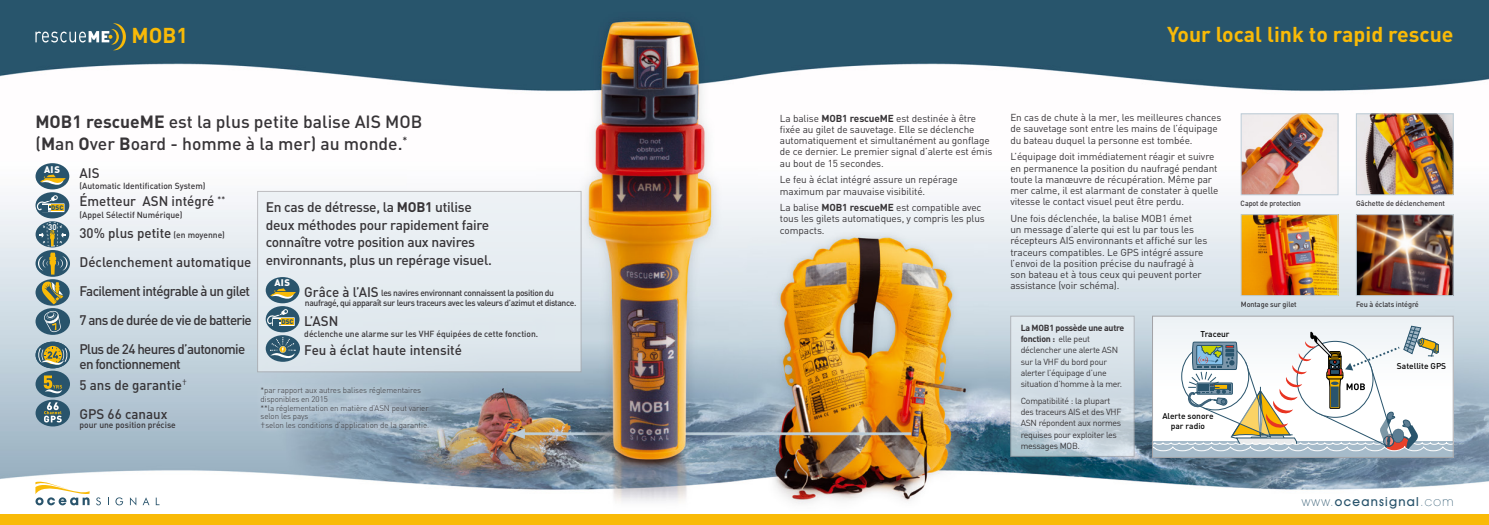
<style>
.page{position:relative;width:1489px;height:525px;background:#fff}
.page>*{position:absolute;margin:0;border:0;box-sizing:border-box;transform-origin:0 0}
.t1{font:700 21.25px "DIN";color:#f9ba07}
.t2{font:500 17.5px/22.5px "DIN";color:#373437}
.t3{font:500 13.75px/28.9px "DIN";letter-spacing:-.045em;color:#373437}
.t4{font:500 13.75px/17.5px "DIN";letter-spacing:-.02em;color:#373437}
.t5{font:500 13.75px/29.2px "DIN";color:#373437}
.t6{font:500 13.75px/21.4px "DIN";letter-spacing:-.05em;color:#373437}
.t7{font:500 12.5px "Avant Garde IT Cby BT";letter-spacing:.1em;color:#29546c}
.t8{font:10px/11.2px "DIN";letter-spacing:-.01em;color:#373437}
.t9{font:900 9.5px "DIN";letter-spacing:.05em;color:#fff}
.t10{font:8.75px/11.2px "DIN";letter-spacing:-.03em;color:#373437}
.t11{font:500 8.75px "DIN";letter-spacing:-.015em;color:#373437}
.t12{font:500 8.75px/10px "DIN";letter-spacing:-.04em;color:#373437}
.t13{font:500 8.38px/10.1px "DIN";color:#000;text-align:center}
.t14{font:700 8.25px "DIN";color:#fff;scale:.95 1}
.t15{font:300 8.12px/8.8px "DIN";letter-spacing:-.01em;color:#373437}
.t16{font:500 7.5px "DIN";letter-spacing:-.01em;color:#373437}
.t17{font:500 7.5px "DIN";letter-spacing:-.01em;color:#373437;scale:.94 1}
.t18{font:900 6.5px "DIN";color:#29546c}
.s1{font-weight:700}
.s2{font-size:8.75px}
.s3{font-weight:200}
</style>
<div class="page">
<img style="left:0;top:0;width:1488px;height:506px">
<div style="left:0;top:514px;width:1488px;height:10px;background:#f9ba07"></div>
<div style="left:257px;top:191px;width:324px;height:181px;background:#eaf0f4;border:1px solid #a3a3a7"></div>
<div style="left:36px;top:399px;width:34px;height:27px;background:#29546c;border-radius:50%"></div>
<svg style="left:44px;top:402px;width:18px;height:20px"></svg>
<div style="left:36px;top:370px;width:34px;height:27px;background:#29546c;border-radius:50%"></div>
<svg style="left:44px;top:375px;width:18px;height:18px"></svg>
<div style="left:36px;top:163px;width:33px;height:26px;background:#29546c;border-radius:50%"></div>
<svg style="left:40px;top:174px;width:26px;height:11px"></svg>
<svg style="left:36px;top:192px;width:33px;height:26px"></svg>
<svg style="left:42px;top:203px;width:22px;height:9px"></svg>
<div style="left:51px;top:204px;width:13px;height:7px;background:#f9ba07"></div>
<svg style="left:37px;top:195px;width:21px;height:17px"></svg>
<div style="left:36px;top:279px;width:34px;height:26px;background:#29546c;border-radius:50%"></div>
<svg style="left:41px;top:281px;width:22px;height:23px"></svg>
<svg style="left:36px;top:250px;width:34px;height:26px"></svg>
<svg style="left:38px;top:252px;width:30px;height:22px"></svg>
<div style="left:36px;top:221px;width:33px;height:26px;background:#29546c;border-radius:50%"></div>
<svg style="left:39px;top:222px;width:27px;height:24px"></svg>
<div style="left:36px;top:341px;width:34px;height:27px;background:#29546c;border-radius:50%"></div>
<svg style="left:38px;top:346px;width:30px;height:19px"></svg>
<div style="left:36px;top:308px;width:34px;height:27px;background:#29546c;border-radius:50%"></div>
<svg style="left:44px;top:310px;width:17px;height:22px"></svg>
<div style="left:266px;top:277px;width:33px;height:26px;background:#29546c;border-radius:50%"></div>
<svg style="left:270px;top:288px;width:26px;height:11px"></svg>
<div style="left:266px;top:306px;width:33px;height:26px;background:#29546c;border-radius:50%"></div>
<svg style="left:272px;top:317px;width:23px;height:9px"></svg>
<div style="left:281px;top:318px;width:13px;height:7px;background:#f9ba07"></div>
<svg style="left:267px;top:309px;width:21px;height:17px"></svg>
<div style="left:266px;top:335px;width:34px;height:26px;background:#29546c;border-radius:50%"></div>
<svg style="left:270px;top:337px;width:25px;height:21px"></svg>
<svg style="left:1010px;top:316px;width:124px;height:140px;background:#cfdae1"></svg>
<div style="left:1152px;top:316px;width:300px;height:141px;background:#edf2f5"></div>
<svg style="left:1154px;top:325px;width:297px;height:130px"></svg>
<div style="left:1152px;top:316px;width:301px;height:141px;border:1px solid #a3a3a7"></div>
<img style="left:1242px;top:115px;width:94px;height:78px">
<div style="left:1240px;top:113px;width:98px;height:82px;border:1px solid #bccdd8"></div>
<img style="left:1242px;top:216px;width:94px;height:78px">
<div style="left:1240px;top:214px;width:98px;height:82px;border:1px solid #bccdd8"></div>
<img style="left:1357px;top:216px;width:94px;height:78px">
<div style="left:1355px;top:214px;width:98px;height:82px;border:1px solid #bccdd8"></div>
<img style="left:1357px;top:115px;width:94px;height:78px">
<div style="left:1355px;top:113px;width:98px;height:82px;border:1px solid #bccdd8"></div>
<svg style="left:35px;top:23px;width:91px;height:27px;background:#4f7079"></svg>
<svg style="left:96px;top:497px;width:5px;height:8px"></svg>
<svg style="left:115px;top:497px;width:8px;height:8px"></svg>
<svg style="left:130px;top:497px;width:6px;height:8px"></svg>
<svg style="left:143px;top:497px;width:6px;height:8px"></svg>
<svg style="left:156px;top:497px;width:3px;height:8px"></svg>
<svg style="left:35px;top:479px;width:55px;height:26px"></svg>
<div style="left:254px;top:380px;width:181px;height:57px;background:#fff;opacity:.75"></div>
<h1 class="t1" style="left:131px;top:21px;width:58px">MOB1</h1>
<h1 class="t1" style="left:1166px;top:20px;width:288px">Your local link to rapid rescue</h1>
<h2 class="t2" style="left:35px;top:109px;width:388px"><span class="s1">MOB1 rescueME</span> est la plus petite balise AIS MOB (<span class="s1">M</span>an <span class="s1">O</span>ver <span class="s1">B</span>oard - homme à la mer) au monde.<sup>*</sup></h2>
<h3 class="t5" style="left:79px;top:157px;width:147px;line-height:28.9px">AIS<br>Émetteur ASN intégré <sup>**</sup></h3>
<h3 class="t3" style="left:79px;top:218px;width:174px">30% plus petite <span class="s2">(en moyenne)<br></span>Déclenchement automatique<br>Facilement intégrable à un gilet<br>7 ans de durée de vie de batterie<br>Plus de 24 heures d’autonomie</h3>
<h3 class="t6" style="left:79px;top:352px;width:109px">en fonctionnement<br>5 ans de garantie<sup>†</sup></h3>
<h3 class="t5" style="left:79px;top:398px;width:89px">GPS 66 canaux</h3>
<p class="t9" style="left:44px;top:163px;width:17px">AIS</p>
<p class="t18" style="left:51px;top:203px;width:14px">DSC</p>
<p class="t14" style="left:48px;top:221px;width:10px">30</p>
<p class="t11" style="left:79px;top:180px;width:128px">(Automatic Identification System)</p>
<h3 class="t4" style="left:266px;top:198px;width:228px">En cas de détresse, la <span class="s1">MOB1</span> utilise deux méthodes pour rapidement faire connaître votre position aux navires environnants, plus un repérage visuel.</h3>
<h3 class="t5" style="left:304px;top:276px;width:159px">Grâce à l’AIS<br>L’ASN<br>Feu à éclat haute intensité</h3>
<p class="t11" style="left:79px;top:209px;width:105px">(Appel Sélectif Numérique)</p>
<p class="t9" style="left:274px;top:276px;width:17px">AIS</p>
<p class="t18" style="left:281px;top:317px;width:14px">DSC</p>
<p class="t12" style="left:305px;top:287px;width:273px;text-indent:76px">les navires environnant connaissent la position du naufragé, qui apparaît sur leurs traceurs avec les valeurs d’azimut et distance.</p>
<p class="t11" style="left:304px;top:327px;width:235px">déclenche une alarme sur les VHF équipées de cette fonction.</p>
<p class="t15" style="left:260px;top:385px;width:170px">*par rapport aux autres balises réglementaires disponibles en 2015<br>**la réglementation en matière d’ASN peut varier selon les pays<br>†selon les conditions d‘application de la garantie.</p>
<p class="t11" style="left:79px;top:419px;width:98px">pour une position précise</p>
<p class="t8" style="left:780px;top:112px;width:214px">La balise <span class="s1">MOB1 rescueME</span> est destinée à être fixée au gilet de sauvetage. Elle se déclenche automatiquement et simultanément au gonflage de ce dernier. Le premier signal d’alerte est émis au bout de 15 secondes.</p>
<p class="t8" style="left:780px;top:174px;width:179px">Le feu à éclat intégré assure un repérage maximum par mauvaise visibilité.</p>
<p class="t8" style="left:780px;top:202px;width:206px">La balise <span class="s1">MOB1 rescueME</span> est compatible avec tous les gilets automatiques, y compris les plus compacts.</p>
<p class="t8" style="left:1010px;top:112px;width:212px">En cas de chute à la mer, les meilleures chances de sauvetage sont entre les mains de l’équipage du bateau duquel la personne est tombée.</p>
<p class="t8" style="left:1010px;top:151px;width:210px">L’équipage doit immédiatement réagir et suivre en permanence la position du naufragé pendant toute la manœuvre de récupération. Même par mer calme, il est alarmant de constater à quelle vitesse le contact visuel peut être perdu.</p>
<p class="t8" style="left:1010px;top:213px;width:198px">Une fois déclenchée, la balise MOB1 émet<br>un message d’alerte qui est lu par tous les récepteurs AIS environnants et affiché sur les traceurs compatibles. Le GPS intégré assure l’envoi de la position précise du naufragé à son bateau et à tous ceux qui peuvent porter assistance (voir schéma).</p>
<p class="t10" style="left:1020px;top:322px;width:105px"><span class="s1">La MOB1 possède une autre fonction :</span> elle peut déclencher une alerte ASN sur la VHF du bord pour alerter l’équipage d’une situation d’homme à la mer.</p>
<p class="t10" style="left:1020px;top:395px;width:102px">Compatibilité : la plupart des traceurs AIS et des VHF<br>ASN répondent aux normes requises pour exploiter les messages MOB.</p>
<p class="t13" style="left:1200px;top:328px;width:31px">Traceur</p>
<p class="t13" style="left:1162px;top:411px;width:53px">Alerte sonore par radio</p>
<p class="t17" style="left:1240px;top:198px;width:66px">Capot de protection</p>
<p class="t16" style="left:1355px;top:198px;width:90px">Gâchette de déclenchement</p>
<p class="t16" style="left:1240px;top:298px;width:57px">Montage sur gilet</p>
<p class="t16" style="left:1355px;top:298px;width:64px">Feu à éclats intégré</p>
<p class="t13" style="left:1396px;top:360px;width:51px">Satellite GPS</p>
<p class="t7" style="left:1301px;top:494px;width:153px"><span class="s3">www.</span>oceansignal<span class="s3">.com</span></p>
</div>
